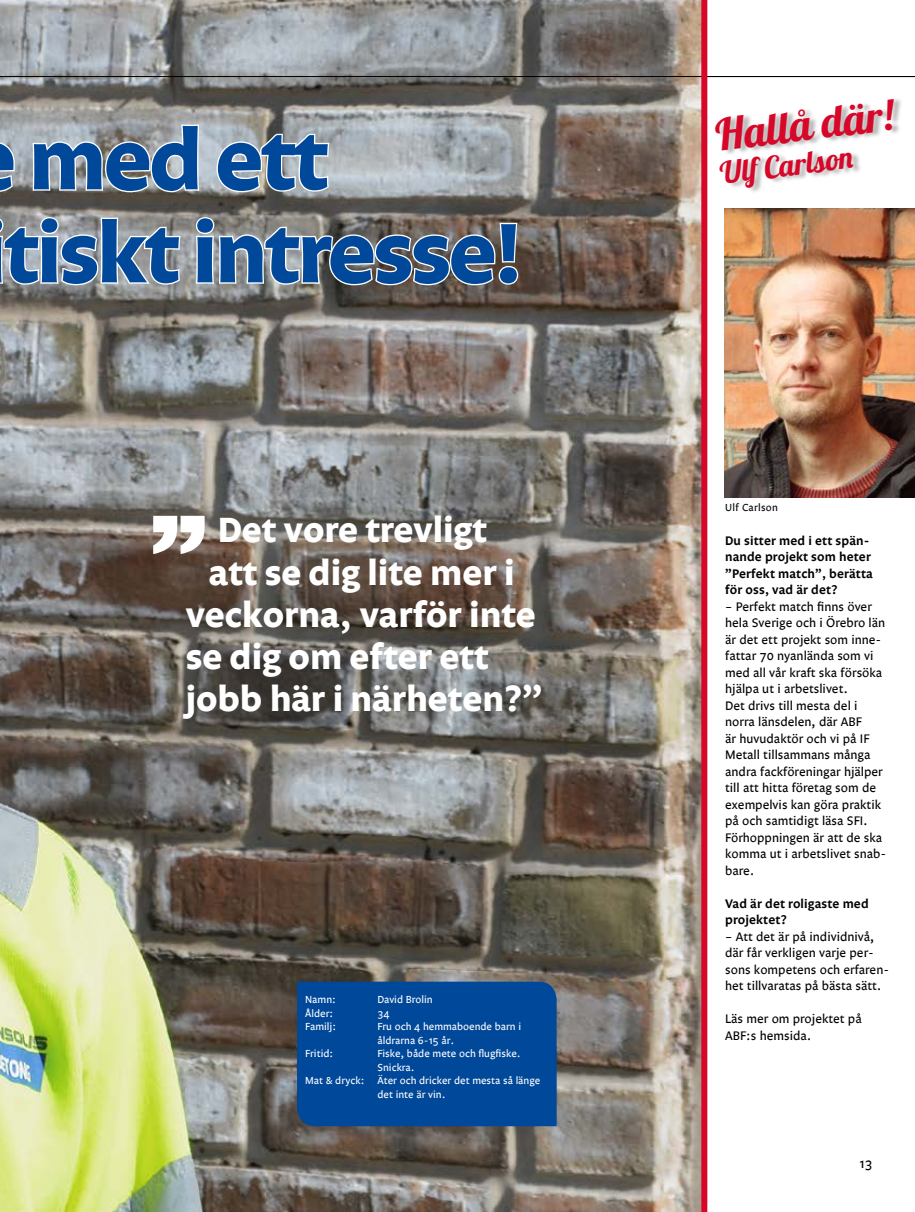
<style>
.page{position:relative;width:915px;height:1212px;background:#fff}
.page>*{position:absolute;margin:0;border:0;box-sizing:border-box;transform-origin:0 0}
.t1{font:700 87px "Legato";letter-spacing:-.03em;color:#004899}
.t2{font:43.65px "Lobster 1.4";color:#d70729}
.t3{font:700 36px "Legato";color:#fff}
.t4{font:30.3px "Lobster 1.4";color:#d70729}
.t5{font:13.5px "Legato";color:#000}
.t6{font:12.75px/16.5px "Legato";color:#000}
.t7{font:600 12.75px/16.5px "Legato";letter-spacing:.01em;color:#000}
.t8{font:10.5px/13.5px "Legato";color:#fff}
.t9{font:10.5px "Legato";letter-spacing:.025em;color:#000}
</style>
<div class="page">
<img style="left:0;top:0;width:701px;height:1212px">
<hr style="left:0;top:76px;width:914px;height:1px;background:#000">
<div style="left:297px;top:981px;width:259px;height:145px;background:#004899"></div>
<img style="left:724px;top:208px;width:190px;height:290px">
<div style="left:717px;top:97px;width:185px;height:97px;background:#000;opacity:.28"></div>
<div style="left:701px;top:0;width:6px;height:1212px;background:#d70729"></div>
<svg style="left:0;top:140px;width:16px;height:54px"></svg>
<svg style="left:31px;top:123px;width:170px;height:71px"></svg>
<svg style="left:215px;top:132px;width:115px;height:62px"></svg>
<svg style="left:0;top:215px;width:519px;height:419px;background:#827e7a"></svg>
<h1 class="t1" style="left:29px;top:109px;width:301px">med ett</h1>
<h1 class="t1" style="left:4px;top:202px;width:520px">tiskt intresse!</h1>
<h3 class="t3" style="left:218px;top:509px;width:271px">Det vore trevligt</h3>
<h3 class="t3" style="left:209px;top:551px;width:307px">att se dig lite mer i</h3>
<h3 class="t3" style="left:186px;top:593px;width:351px">veckorna, varför inte</h3>
<h3 class="t3" style="left:186px;top:635px;width:304px">se dig om efter ett</h3>
<h3 class="t3" style="left:186px;top:677px;width:358px">jobb här i närheten?”</h3>
<p class="t8" style="left:305px;top:994px;width:32px">Namn:</p>
<p class="t8" style="left:377px;top:994px;width:57px">David Brolin</p>
<p class="t8" style="left:305px;top:1007px;width:30px">Ålder:</p>
<p class="t8" style="left:377px;top:1007px;width:13px">34</p>
<p class="t8" style="left:305px;top:1021px;width:33px">Familj:</p>
<p class="t8" style="left:377px;top:1021px;width:145px">Fru och 4 hemmaboende barn i åldrarna 6-15 år.</p>
<p class="t8" style="left:305px;top:1048px;width:30px">Fritid:</p>
<p class="t8" style="left:377px;top:1048px;width:144px">Fiske, både mete och flugfiske.</p>
<p class="t8" style="left:377px;top:1061px;width:38px">Snickra.</p>
<p class="t8" style="left:305px;top:1075px;width:237px">Mat &amp; dryck: Äter och dricker det mesta så länge</p>
<p class="t8" style="left:377px;top:1088px;width:69px">det inte är vin.</p>
<h2 class="t2" style="left:712px;top:108px;width:181px;rotate:-7deg">Hallå där!</h2>
<h3 class="t4" style="left:717px;top:154px;width:135px;rotate:-7deg">Ulf Carlson</h3>
<p class="t9" style="left:725px;top:501px;width:54px">Ulf Carlson</p>
<p class="t7" style="left:725px;top:533px;width:149px">Du sitter med i ett spän&shy;nande projekt som heter ”Perfekt match”, berätta för oss, vad är det?</p>
<p class="t6" style="left:725px;top:599px;width:163px">– Perfekt match finns över hela Sverige och i Örebro län är det ett projekt som inne&shy;fattar 70 nyanlända som vi med all vår kraft ska försöka hjälpa ut i arbetslivet.<br>Det drivs till mesta del i norra länsdelen, där ABF<br>är huvudaktör och vi på IF<br>Metall tillsammans många andra fackföreningar hjälper till att hitta företag som de exempelvis kan göra praktik på och samtidigt läsa SFI.<br>Förhoppningen är att de ska komma ut i arbetslivet snab&shy;bare.</p>
<p class="t7" style="left:725px;top:895px;width:145px">Vad är det roligaste med projektet?</p>
<p class="t6" style="left:725px;top:929px;width:165px">– Att det är på individnivå, där får verkligen varje per&shy;sons kompetens och erfaren&shy;het tillvaratas på bästa sätt.</p>
<p class="t6" style="left:725px;top:1011px;width:138px">Läs mer om projektet på<br>ABF:s hemsida.</p>
<p class="t5" style="left:859px;top:1156px;width:15px">13</p>
</div>
